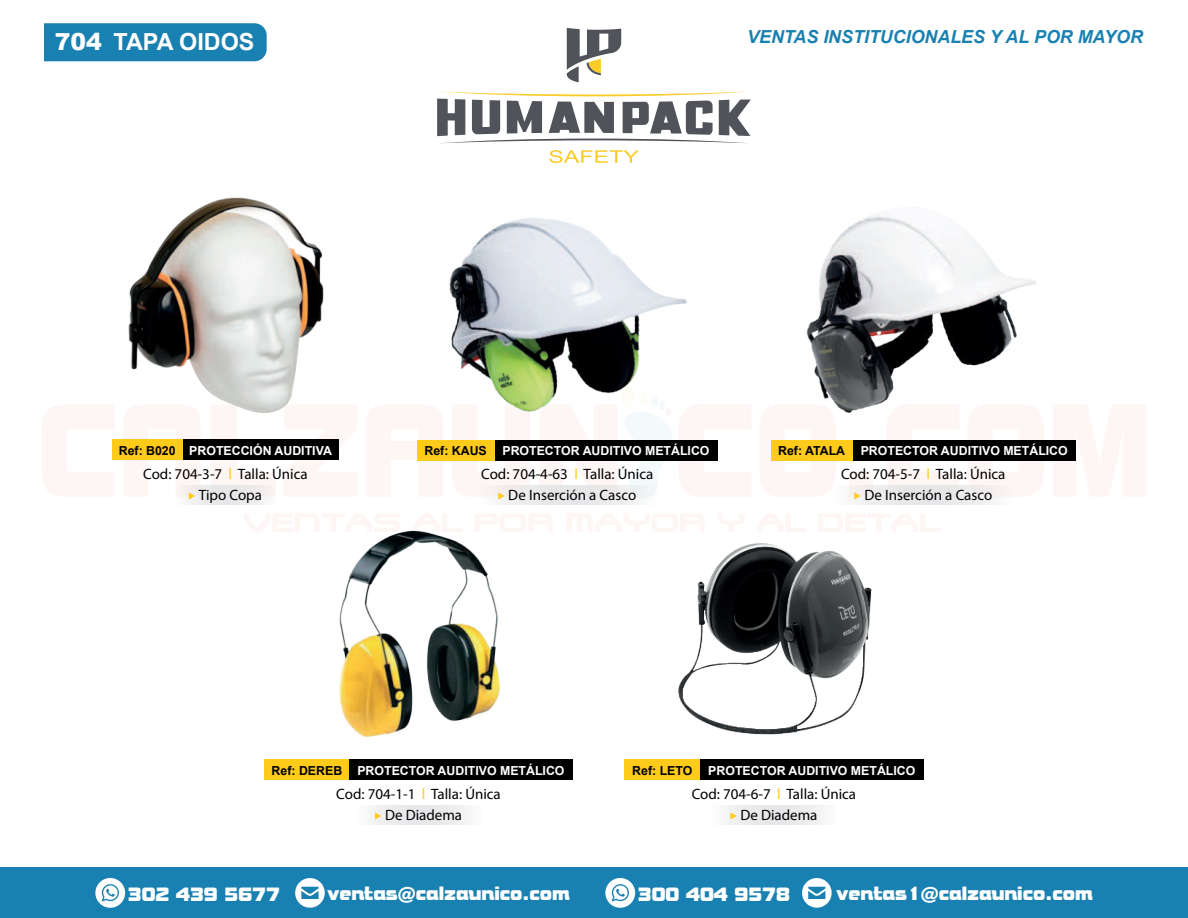
<style>
.page{position:relative;width:1188px;height:918px;background:#fff}
.page>*{position:absolute;margin:0;border:0;box-sizing:border-box;transform-origin:0 0}
.t1{font:700 23.55px "Arial";color:#fff}
.t2{font:18px "Bolt Bold IT Cby BT";color:#fff}
.t3{font:italic 700 18px "Arial";color:#1981b1}
.t4{font:15px/21.5px "Myriad Pro";color:#000001}
.t5{font:700 12.45px "Arial";color:#fff}
.t6{font:700 12.45px "Arial";color:#000001}
.s1{font-weight:900}
.s2{color:#000001}
.s3{color:#fecb1b}
</style>
<div class="page">
<div style="left:44px;top:23px;width:223px;height:38px;background:#1981b1"></div>
<div style="left:0;top:868px;width:1188px;height:50px;background:#1981b1"></div>
<svg style="left:42px;top:405px;width:73px;height:91px"></svg>
<svg style="left:210px;top:420px;width:66px;height:65px"></svg>
<svg style="left:283px;top:405px;width:74px;height:91px"></svg>
<svg style="left:366px;top:405px;width:77px;height:91px"></svg>
<svg style="left:760px;top:405px;width:76px;height:91px"></svg>
<div style="left:849px;top:471px;width:24px;height:26px;background:#fef6f4"></div>
<svg style="left:886px;top:417px;width:74px;height:68px"></svg>
<svg style="left:967px;top:417px;width:77px;height:79px"></svg>
<svg style="left:1053px;top:405px;width:93px;height:91px"></svg>
<svg style="left:539px;top:405px;width:212px;height:91px"></svg>
<svg style="left:719px;top:514px;width:25px;height:18px"></svg>
<svg style="left:475px;top:514px;width:78px;height:18px"></svg>
<svg style="left:758px;top:514px;width:48px;height:18px"></svg>
<svg style="left:818px;top:514px;width:123px;height:18px"></svg>
<svg style="left:567px;top:514px;width:137px;height:18px"></svg>
<svg style="left:244px;top:514px;width:156px;height:18px"></svg>
<svg style="left:414px;top:514px;width:48px;height:15px"></svg>
<svg style="left:802px;top:878px;width:30px;height:30px"></svg>
<svg style="left:605px;top:878px;width:30px;height:30px"></svg>
<svg style="left:295px;top:878px;width:30px;height:30px"></svg>
<svg style="left:95px;top:878px;width:30px;height:30px"></svg>
<svg style="left:567px;top:28px;width:54px;height:54px"></svg>
<svg style="left:437px;top:92px;width:314px;height:51px"></svg>
<svg style="left:549px;top:150px;width:90px;height:13px"></svg>
<div style="left:494px;top:440px;width:224px;height:20px;background:#000001"></div>
<div style="left:417px;top:440px;width:77px;height:20px;background:#fecb1b"></div>
<div style="left:478px;top:485px;width:179px;height:20px;background:linear-gradient(to right,#f0f0f1,#ebeced)"></div>
<svg style="left:452px;top:418px;width:78px;height:82px"></svg>
<div style="left:853px;top:440px;width:223px;height:20px;background:#000001"></div>
<div style="left:771px;top:440px;width:82px;height:20px;background:#fecb1b"></div>
<svg style="left:834px;top:485px;width:179px;height:20px;fill:#edebec"></svg>
<svg style="left:854px;top:492px;width:7px;height:8px"></svg>
<svg style="left:188px;top:485px;width:87px;height:20px;fill:#eae9ea"></svg>
<svg style="left:123px;top:413px;width:78px;height:87px"></svg>
<div style="left:182px;top:440px;width:157px;height:20px;background:#000001"></div>
<div style="left:112px;top:440px;width:70px;height:20px;background:#fecb1b"></div>
<img style="left:440px;top:218px;width:255px;height:200px">
<img style="left:804px;top:211px;width:237px;height:206px">
<img style="left:127px;top:197px;width:197px;height:223px">
<div style="left:355px;top:805px;width:127px;height:20px;background:linear-gradient(to right,#eff0f1,#edeeef)"></div>
<svg style="left:375px;top:812px;width:6px;height:8px"></svg>
<div style="left:264px;top:760px;width:85px;height:20px;background:#fecb1b"></div>
<div style="left:349px;top:760px;width:224px;height:20px;background:#000001"></div>
<div style="left:710px;top:805px;width:127px;height:20px;background:linear-gradient(to right,#eff0f1,#ededef)"></div>
<svg style="left:730px;top:812px;width:7px;height:8px"></svg>
<div style="left:624px;top:760px;width:76px;height:20px;background:#fecb1b"></div>
<div style="left:700px;top:760px;width:224px;height:20px;background:#000001"></div>
<img style="left:335px;top:529px;width:167px;height:208px">
<img style="left:678px;top:543px;width:194px;height:192px">
<h1 class="t1" style="left:55px;top:28px;width:201px"><span class="s1">704</span> TAPA OIDOS</h1>
<p class="t3" style="left:747px;top:27px;width:397px">VENTAS INSTITUCIONALES Y AL POR MAYOR</p>
<p class="t5" style="left:119px;top:443px;width:215px"><span class="s2">Ref: B020</span> PROTECCI”N AUDITIVA</p>
<p class="t4" style="left:199px;top:464px;width:110px;text-indent:-56px">Cod: 704-3-7 <span class="s3">l</span> Talla: Única<br>Tipo Copa</p>
<p class="t6" style="left:424px;top:443px;width:64px">Ref: KAUS</p>
<p class="t5" style="left:502px;top:443px;width:209px">PROTECTOR AUDITIVO MET£LICO</p>
<p class="t4" style="left:508px;top:464px;width:147px;text-indent:-27px">Cod: 704-4-63 <span class="s3">l</span> Talla: Única<br>De Inserción a Casco</p>
<p class="t6" style="left:778px;top:443px;width:68px">Ref: ATALA</p>
<p class="t5" style="left:861px;top:443px;width:209px">PROTECTOR AUDITIVO MET£LICO</p>
<p class="t4" style="left:864px;top:464px;width:143px;text-indent:-23px">Cod: 704-5-7 <span class="s3">l</span> Talla: Única<br>De Inserción a Casco</p>
<p class="t5" style="left:272px;top:763px;width:294px"><span class="s2">Ref: DEREB</span> PROTECTOR AUDITIVO MET£LICO</p>
<p class="t4" style="left:385px;top:784px;width:117px;text-indent:-49px">Cod: 704-1-1 <span class="s3">l</span> Talla: Única<br>De Diadema</p>
<p class="t6" style="left:632px;top:763px;width:62px">Ref: LETO</p>
<p class="t5" style="left:708px;top:763px;width:209px">PROTECTOR AUDITIVO MET£LICO</p>
<p class="t4" style="left:740px;top:784px;width:117px;text-indent:-49px">Cod: 704-6-7 <span class="s3">l</span> Talla: Única<br>De Diadema</p>
<p class="t2" style="left:128px;top:887px;width:154px">302 439 5677</p>
<p class="t2" style="left:327px;top:887px;width:244px">ventas@calzaunico.com</p>
<p class="t2" style="left:638px;top:887px;width:154px">300 404 9578</p>
<p class="t2" style="left:837px;top:887px;width:257px">ventas1@calzaunico.com</p>
</div>
